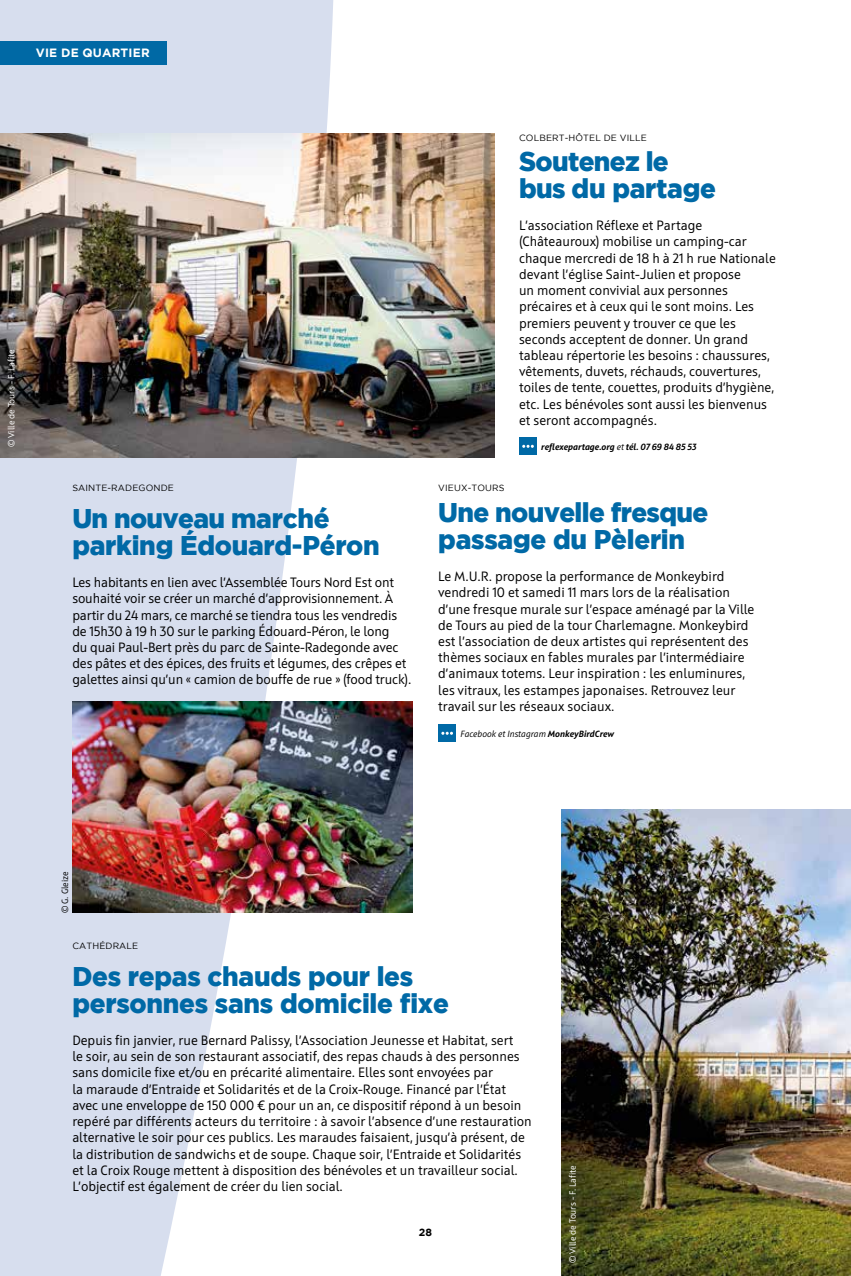
<style>
.page{position:relative;width:851px;height:1276px;background:#fff}
.page>*{position:absolute;margin:0;border:0;box-sizing:border-box;transform-origin:0 0}
.t1{font:900 27px/27px "Gotham";letter-spacing:-.01em;color:#0069a6}
.t2{font:13.5px/16.2px "Squad";color:#000}
.t3{font:700 12px "Gotham";letter-spacing:.015em;color:#fff}
.t4{font:700 10.5px "Gotham";color:#000}
.t5{font:9px "Gotham";letter-spacing:.015em;color:#000}
.t6{font:9px "Squad";color:#fff}
.t7{font:italic 700 9px "Squad";color:#000}
.t8{font:italic 9px "Squad";color:#000}
.t9{font:9px "Squad";color:#000}
.s1{font-weight:400}
.s2{font-weight:700}
</style>
<div class="page">
<svg style="left:0;top:0;width:333px;height:1276px;fill:#d7deee"></svg>
<div style="left:519px;top:437px;width:18px;height:18px;background:#0069a6"></div>
<svg style="left:522px;top:445px;width:11px;height:3px"></svg>
<div style="left:438px;top:724px;width:18px;height:18px;background:#0069a6"></div>
<svg style="left:441px;top:732px;width:12px;height:3px"></svg>
<div style="left:0;top:41px;width:167px;height:24px;background:#0069a5"></div>
<img style="left:561px;top:809px;width:289px;height:467px">
<img style="left:72px;top:701px;width:340px;height:211px">
<img style="left:0;top:134px;width:495px;height:323px">
<p class="t3" style="left:36px;top:46px;width:115px">VIE DE QUARTIER</p>
<p class="t6" style="left:6px;top:447px;width:99px;rotate:-90deg">© Ville de Tours - F. Lafite</p>
<p class="t5" style="left:72px;top:483px;width:103px">SAINTE-RADEGONDE</p>
<h1 class="t1" style="left:72px;top:504px;width:309px">Un nouveau marché parking Édouard-Péron</h1>
<p class="t2" style="left:72px;top:574px;width:340px">Les habitants en lien avec l’Assemblée Tours Nord Est ont souhaité voir se créer un marché d’approvisionnement. À partir du 24 mars, ce marché se tiendra tous les vendredis de 15h30 à 19 h 30 sur le parking Édouard-Péron, le long<br>du quai Paul-Bert près du parc de Sainte-Radegonde avec des pâtes et des épices, des fruits et légumes, des crêpes et galettes ainsi qu’un « camion de bouffe de rue » (food truck).</p>
<p class="t5" style="left:519px;top:132px;width:129px">COLBERT-HÔTEL DE VILLE</p>
<h1 class="t1" style="left:519px;top:148px;width:198px">Soutenez le bus du partage</h1>
<p class="t2" style="left:519px;top:217px;width:258px">L’association Réflexe et Partage (Châteauroux) mobilise un camping-car chaque mercredi de 18 h à 21 h rue Nationale devant l’église Saint-Julien et propose<br>un moment convivial aux personnes précaires et à ceux qui le sont moins. Les premiers peuvent y trouver ce que les seconds acceptent de donner. Un grand tableau répertorie les besoins : chaussures, vêtements, duvets, réchauds, couvertures, toiles de tente, couettes, produits d’hygiène, etc. Les bénévoles sont aussi les bienvenus et seront accompagnés.</p>
<p class="t7" style="left:541px;top:442px;width:157px">reflexepartage.org <span class="s1">et</span> tél. 07 69 84 85 53</p>
<p class="t5" style="left:438px;top:483px;width:68px">VIEUX-TOURS</p>
<h1 class="t1" style="left:438px;top:498px;width:271px">Une nouvelle fresque passage du Pèlerin</h1>
<p class="t2" style="left:438px;top:568px;width:317px">Le M.U.R. propose la performance de Monkeybird vendredi 10 et samedi 11 mars lors de la réalisation d’une fresque murale sur l’espace aménagé par la Ville de Tours au pied de la tour Charlemagne. Monkeybird est l’association de deux artistes qui représentent des thèmes sociaux en fables murales par l’intermédiaire d’animaux totems. Leur inspiration : les enluminures, les vitraux, les estampes japonaises. Retrouvez leur travail sur les réseaux sociaux.</p>
<p class="t8" style="left:460px;top:729px;width:155px">Facebook et Instagram <span class="s2">MonkeyBirdCrew</span></p>
<p class="t9" style="left:59px;top:913px;width:43px;rotate:-90deg">© G. Gleize</p>
<p class="t5" style="left:72px;top:941px;width:67px">CATHÉDRALE</p>
<h1 class="t1" style="left:72px;top:962px;width:378px">Des repas chauds pour les personnes sans domicile fixe</h1>
<p class="t2" style="left:72px;top:1032px;width:461px">Depuis fin janvier, rue Bernard Palissy, l’Association Jeunesse et Habitat, sert<br>le soir, au sein de son restaurant associatif, des repas chauds à des personnes sans domicile fixe et/ou en précarité alimentaire. Elles sont envoyées par<br>la maraude d’Entraide et Solidarités et de la Croix-Rouge. Financé par l’État avec une enveloppe de 150 000 € pour un an, ce dispositif répond à un besoin repéré par différents acteurs du territoire : à savoir l’absence d’une restauration alternative le soir pour ces publics. Les maraudes faisaient, jusqu’à présent, de la distribution de sandwichs et de soupe. Chaque soir, l’Entraide et Solidarités et la Croix Rouge mettent à disposition des bénévoles et un travailleur social.<br>L’objectif est également de créer du lien social.</p>
<p class="t4" style="left:419px;top:1226px;width:15px">28</p>
<p class="t6" style="left:567px;top:1263px;width:99px;rotate:-90deg">© Ville de Tours - F. Lafite</p>
</div>
